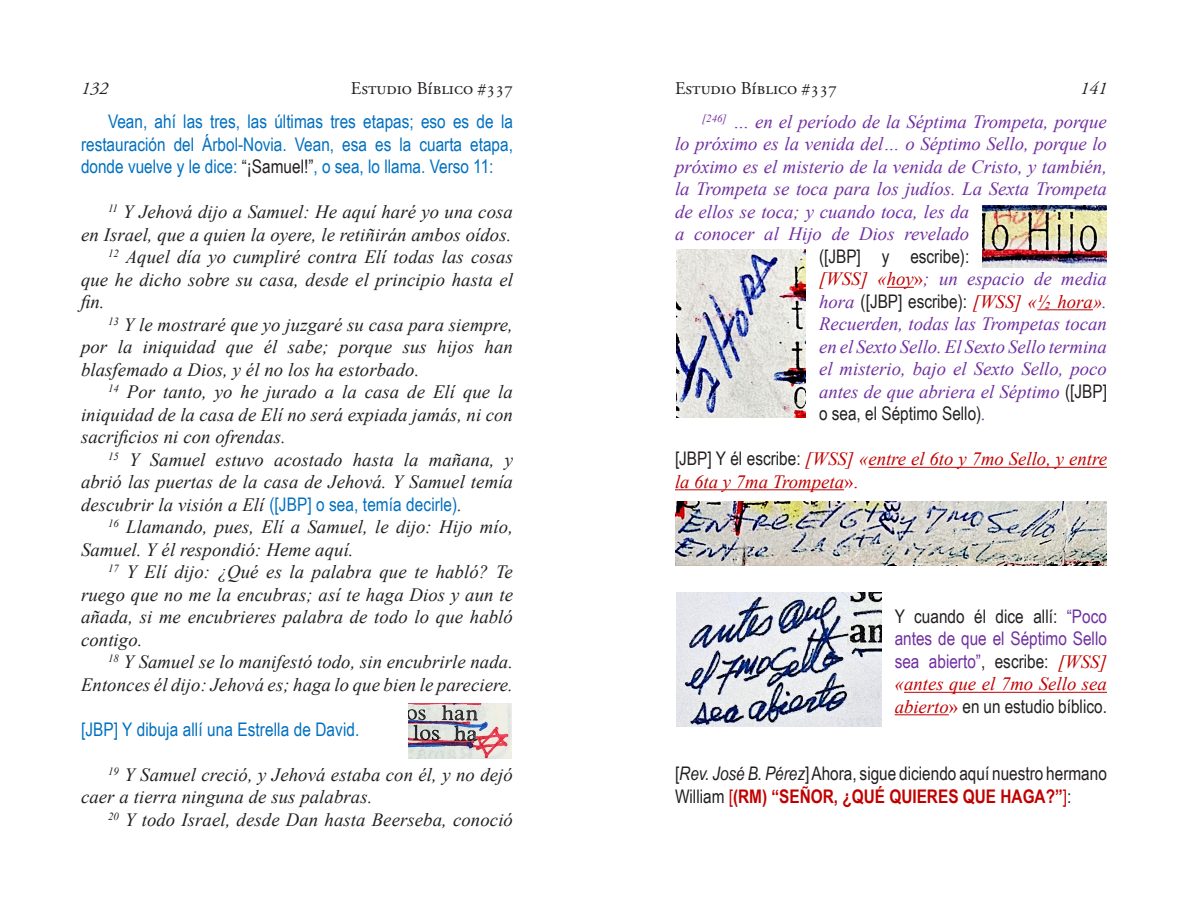
<style>
.page{position:relative;width:1188px;height:918px;background:#fff}
.page>*{position:absolute;margin:0;border:0;box-sizing:border-box;transform-origin:0 0}
.t1{font:italic 18.75px/22.5px "Times New Roman";letter-spacing:.005em;color:#231f20}
.t2{font:italic 18.75px/22.5px "Times New Roman";color:#7030a0}
.t3{font:18.75px/22.5px "Arial Narrow";color:#0070c0;text-align:justify}
.t4{font:18.75px/22.5px "Arial Narrow";color:#231f20}
.t5{font:italic 18.75px/22.5px "Times New Roman";color:#c00000}
.t6{font:18.75px/22.5px "Arial Narrow";color:#7030a0;text-align:justify}
.t7{font:18px "Adobe Garamond Pro";color:#231f20}
.t8{font:italic 18px "Adobe Garamond Pro";color:#231f20}
.s1{color:#231f20}
.s2{font-family:"Times New Roman";font-style:italic;color:#231f20}
.s3{color:#c00000}
.s4{font-style:normal;color:#c00000}
.s5{font-family:"Times New Roman";font-style:italic;color:#7030a0}
.s6{font-family:"Times New Roman";font-style:italic;color:#c00000}
.s7{font-family:"Arial Narrow";font-style:normal;color:#231f20}
.s8{font-style:normal}
.s9{font-family:"Times New Roman";color:#c00000}
.s10{font-style:italic}
.s11{font-weight:700;color:#c00000}
</style>
<div class="page">
<img style="left:409px;top:703px;width:103px;height:55px">
<svg style="left:887px;top:287px;width:27px;height:1px"></svg>
<hr style="left:1037px;top:310px;width:56px;height:1px;background:#c00000">
<hr style="left:868px;top:467px;width:239px;height:1px;background:#c00000">
<hr style="left:675px;top:490px;width:169px;height:1px;background:#c00000">
<hr style="left:904px;top:692px;width:203px;height:1px;background:#c00000">
<hr style="left:895px;top:715px;width:54px;height:1px;background:#c00000">
<img style="left:983px;top:205px;width:124px;height:62px">
<img style="left:676px;top:249px;width:130px;height:169px">
<img style="left:675px;top:501px;width:432px;height:65px">
<img style="left:676px;top:593px;width:205px;height:134px">
<p class="t8" style="left:81px;top:78px;width:28px">132</p>
<p class="t7" style="left:351px;top:78px;width:164px">Estudio Bíblico #337</p>
<p class="t3" style="left:81px;top:110px;width:433px;text-indent:27px">Vean, ahí las tres, las últimas tres etapas; eso es de la restauración del Árbol-Novia. Vean, esa es la cuarta etapa, donde vuelve y le dice: <span class="s1">“¡Samuel!”</span>, o sea, lo llama. Verso 11:</p>
<p class="t1" style="left:108px;top:200px;width:406px"><sup>11</sup> Y Jehová dijo a Samuel: He aquí haré yo una cosa</p>
<p class="t1" style="left:81px;top:223px;width:432px">en Israel, que a quien la oyere, le retiñirán ambos oídos.</p>
<p class="t1" style="left:108px;top:245px;width:407px"><sup>12</sup> Aquel día yo cumpliré contra Elí todas las cosas</p>
<p class="t1" style="left:81px;top:268px;width:434px">que he dicho sobre su casa, desde el principio hasta el</p>
<p class="t1" style="left:81px;top:290px;width:25px">fin.</p>
<p class="t1" style="left:108px;top:313px;width:406px"><sup>13</sup> Y le mostraré que yo juzgaré su casa para siempre,</p>
<p class="t1" style="left:81px;top:335px;width:433px">por la iniquidad que él sabe; porque sus hijos han</p>
<p class="t1" style="left:81px;top:358px;width:340px">blasfemado a Dios, y él no los ha estorbado.</p>
<p class="t1" style="left:108px;top:380px;width:406px"><sup>14</sup> Por tanto, yo he jurado a la casa de Elí que la</p>
<p class="t1" style="left:81px;top:403px;width:433px">iniquidad de la casa de Elí no será expiada jamás, ni con</p>
<p class="t1" style="left:81px;top:425px;width:206px">sacrificios ni con ofrendas.</p>
<p class="t1" style="left:108px;top:448px;width:407px"><sup>15</sup> Y Samuel estuvo acostado hasta la mañana, y</p>
<p class="t1" style="left:81px;top:470px;width:434px">abrió las puertas de la casa de Jehová. Y Samuel temía</p>
<p class="t3" style="left:81px;top:492px;width:383px"><span class="s2">descubrir la visión a Elí</span> ([JBP] o sea, temía decirle)<span class="s2">.</span></p>
<p class="t1" style="left:81px;top:515px;width:434px;text-indent:27px"><sup>16</sup> Llamando, pues, Elí a Samuel, le dijo: Hijo mío,<br>Samuel. Y él respondió: Heme aquí.</p>
<p class="t1" style="left:81px;top:560px;width:434px;text-align:justify;text-indent:27px"><sup>17</sup> Y Elí dijo: ¿Qué es la palabra que te habló? Te ruego que no me la encubras; así te haga Dios y aun te añada, si me encubrieres palabra de todo lo que habló contigo.</p>
<p class="t1" style="left:81px;top:650px;width:434px;text-align:right"><sup>18</sup> Y Samuel se lo manifestó todo, sin encubrirle nada.<br>Entonces él dijo: Jehová es; haga lo que bien le pareciere.</p>
<p class="t3" style="left:81px;top:717px;width:280px">[JBP] Y dibuja allí una Estrella de David.</p>
<p class="t1" style="left:81px;top:763px;width:433px;text-indent:27px"><sup>19</sup> Y Samuel creció, y Jehová estaba con él, y no dejó caer a tierra ninguna de sus palabras.</p>
<p class="t1" style="left:108px;top:808px;width:407px"><sup>20</sup> Y todo Israel, desde Dan hasta Beerseba, conoció</p>
<p class="t7" style="left:675px;top:78px;width:164px">Estudio Bíblico #337</p>
<p class="t8" style="left:1080px;top:78px;width:28px">141</p>
<p class="t2" style="left:675px;top:110px;width:434px;text-indent:27px"><sup>[246]</sup> … en el período de la Séptima Trompeta, porque lo próximo es la venida del… o Séptimo Sello, porque lo próximo es el misterio de la venida de Cristo, y también, la Trompeta se toca para los judíos. La Sexta Trompeta de ellos se toca; y cuando toca, les da<br>a conocer al Hijo de Dios revelado</p>
<p class="t4" style="left:819px;top:244px;width:152px">([JBP] y escribe):</p>
<p class="t2" style="left:819px;top:267px;width:290px"><span class="s3">[WSS] «hoy</span><span class="s4">»</span>; un espacio de media</p>
<p class="t4" style="left:819px;top:289px;width:289px"><span class="s5">hora</span> ([JBP] escribe): <span class="s6">[WSS] «½ hora»</span><span class="s5">.</span></p>
<p class="t2" style="left:819px;top:312px;width:290px;text-align:justify">Recuerden, todas las Trompetas tocan en el Sexto Sello. El Sexto Sello termina el misterio, bajo el Sexto Sello, poco antes de que abriera el Séptimo <span class="s7">([JBP]</span></p>
<p class="t4" style="left:819px;top:402px;width:169px">o sea, el Séptimo Sello)<span class="s5">.</span></p>
<p class="t5" style="left:675px;top:447px;width:434px"><span class="s7">[JBP] Y él escribe:</span> [WSS] «entre el 6to y 7mo Sello, y entre la 6ta y 7ma Trompeta<span class="s8">».</span></p>
<p class="t6" style="left:895px;top:604px;width:214px"><span class="s1">Y cuando él dice allí:</span> “Poco antes de que el Séptimo Sello sea abierto”<span class="s1">, escribe:</span> <span class="s6">[WSS]</span></p>
<p class="t5" style="left:895px;top:672px;width:214px">«antes que el 7mo Sello sea</p>
<p class="t4" style="left:895px;top:694px;width:214px"><span class="s6">abierto</span><span class="s9">»</span> en un estudio bíblico.</p>
<p class="t4" style="left:675px;top:762px;width:433px">[<span class="s10">Rev. José B. Pérez</span>] Ahora, sigue diciendo aquí nuestro hermano<br>William <span class="s3">[</span><span class="s11">(RM) “SEÑOR, ¿QUÉ QUIERES QUE HAGA?”</span><span class="s3">]</span>:</p>
</div>
